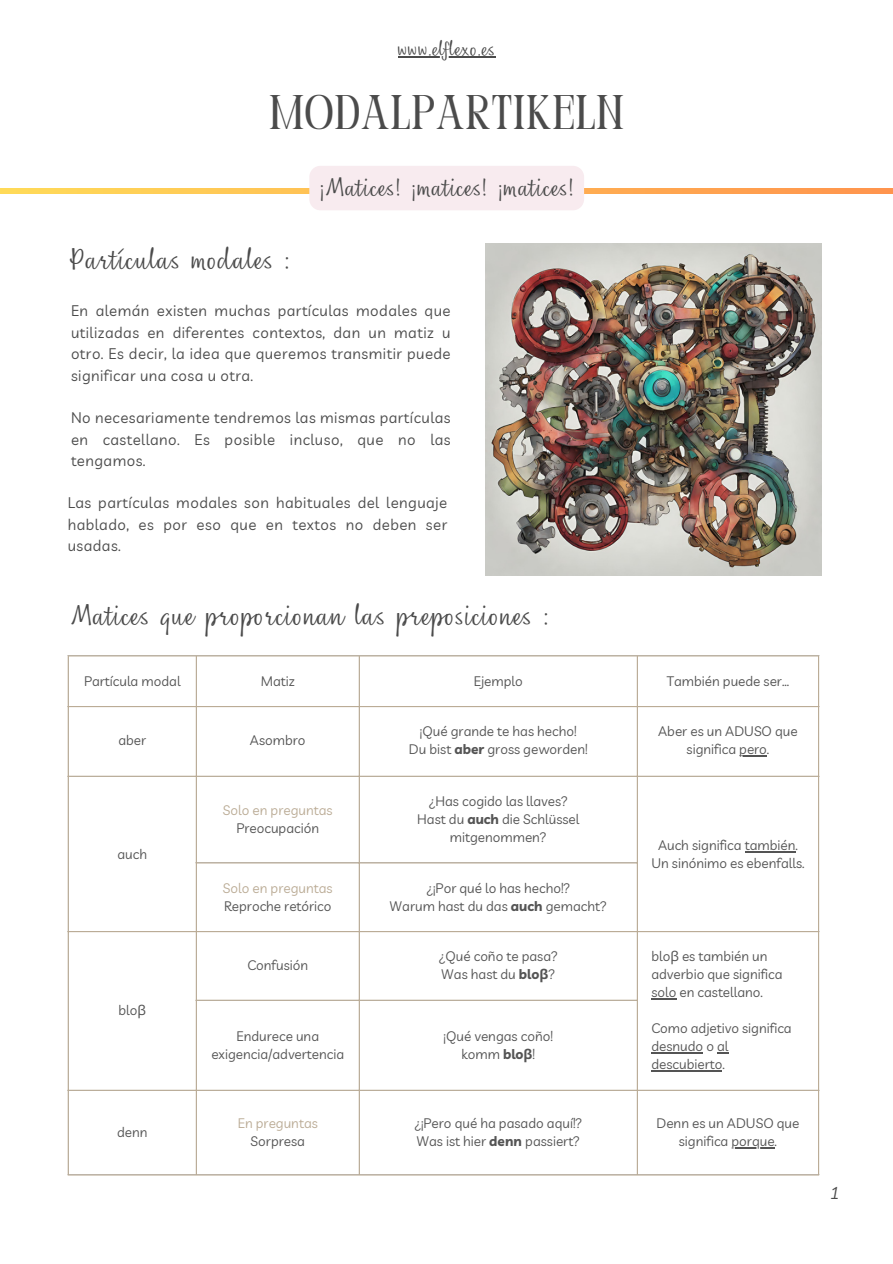
<style>
.page{position:relative;width:893px;height:1264px;background:#fff}
.page>*{position:absolute;margin:0;border:0;box-sizing:border-box;transform-origin:0 0}
.t1{font:48.45px "Perandoryv 2";letter-spacing:.03em;color:#4b4b4b}
.t2{font:27px "Nefelibata Script";letter-spacing:.035em;color:#4b4b4b}
.t3{font:24px "Nefelibata Script";letter-spacing:.03em;color:#4b4b4b}
.t4{font:19.5px "Nefelibata Script";letter-spacing:.03em;color:#4b4b4b}
.t5{font:italic 16.8px "Livvic";color:#4b4b4b}
.t6{font:15px/21.3px "Livvic";letter-spacing:.03em;color:#4b4b4b;text-align:justify}
.t7{font:13.5px/18px "Livvic";color:#545454;text-align:center}
.t8{font:13.5px "Livvic";color:#bbac96}
.s1{font-family:"Noto Sans"}
.s2{font-weight:700}
.s3{font-family:"Noto Sans";font-weight:700}
</style>
<div class="page">
<img style="left:485px;top:244px;width:336px;height:332px">
<svg style="left:0;top:188px;width:892px;height:6px;background:#feb752"></svg>
<svg style="left:739px;top:755px;width:27px;height:1px"></svg>
<hr style="left:744px;top:851px;width:51px;height:1px;background:#545454">
<svg style="left:651px;top:998px;width:25px;height:1px"></svg>
<hr style="left:651px;top:1052px;width:52px;height:1px;background:#545454">
<hr style="left:651px;top:1070px;width:71px;height:1px;background:#545454">
<hr style="left:731px;top:1147px;width:43px;height:1px;background:#545454">
<hr style="left:68px;top:656px;width:1px;height:518px;background:#bbac96">
<hr style="left:196px;top:656px;width:1px;height:518px;background:#bbac96">
<hr style="left:359px;top:656px;width:1px;height:518px;background:#bbac96">
<hr style="left:636px;top:656px;width:2px;height:518px;background:#bbac96">
<hr style="left:818px;top:656px;width:1px;height:518px;background:#bbac96">
<hr style="left:68px;top:655px;width:751px;height:1px;background:#bbac96">
<hr style="left:68px;top:706px;width:751px;height:1px;background:#bbac96">
<hr style="left:68px;top:775px;width:751px;height:1px;background:#bbac96">
<hr style="left:196px;top:862px;width:442px;height:1px;background:#bbac96">
<hr style="left:68px;top:931px;width:751px;height:1px;background:#bbac96">
<hr style="left:196px;top:999px;width:442px;height:1px;background:#bbac96">
<hr style="left:68px;top:1089px;width:751px;height:1px;background:#bbac96">
<hr style="left:68px;top:1174px;width:751px;height:1px;background:#bbac96">
<hr style="left:398px;top:56px;width:98px;height:1px;background:#4b4b4b">
<div style="left:309px;top:166px;width:275px;height:44px;background:#f8ebef"></div>
<p class="t4" style="left:398px;top:34px;width:98px">www.elflexo.es</p>
<p class="t1" style="left:269px;top:93px;width:356px">MODALPARTIKELN</p>
<p class="t3" style="left:319px;top:170px;width:256px">¡Matices! ¡matices! ¡matices!</p>
<p class="t2" style="left:71px;top:239px;width:220px">Partículas modales :</p>
<p class="t6" style="left:71px;top:300px;width:381px">En alemán existen muchas partículas modales que utilizadas en diferentes contextos, dan un matiz u otro. Es decir, la idea que queremos transmitir puede significar una cosa u otra.</p>
<p class="t6" style="left:71px;top:407px;width:381px">No necesariamente tendremos las mismas partículas en castellano. Es posible incluso, que no las tengamos.</p>
<p class="t6" style="left:68px;top:492px;width:381px">Las partículas modales son habituales del lenguaje hablado, es por eso que en textos no deben ser usadas.</p>
<p class="t2" style="left:71px;top:595px;width:479px">Matices que proporcionan las preposiciones :</p>
<p class="t7" style="left:84px;top:671px;width:98px">Partícula modal</p>
<p class="t7" style="left:261px;top:671px;width:36px">Matiz</p>
<p class="t7" style="left:473px;top:671px;width:51px">Ejemplo</p>
<p class="t7" style="left:666px;top:671px;width:124px">También puede ser...</p>
<p class="t7" style="left:118px;top:731px;width:29px">aber</p>
<p class="t7" style="left:250px;top:731px;width:57px">Asombro</p>
<p class="t7" style="left:117px;top:844px;width:31px">auch</p>
<p class="t7" style="left:118px;top:1001px;width:29px">blo<span class="s1">β</span></p>
<p class="t8" style="left:223px;top:801px;width:111px">Solo en preguntas</p>
<p class="t7" style="left:236px;top:819px;width:84px">Preocupación</p>
<p class="t8" style="left:223px;top:879px;width:111px">Solo en preguntas</p>
<p class="t7" style="left:224px;top:896px;width:109px">Reproche retórico</p>
<p class="t7" style="left:247px;top:956px;width:62px">Confusión</p>
<p class="t7" style="left:420px;top:722px;width:158px">¡Qué grande te has hecho!</p>
<p class="t7" style="left:409px;top:740px;width:180px">Du bist <span class="s2">aber</span> gross geworden!</p>
<p class="t7" style="left:428px;top:792px;width:141px">¿Has cogido las llaves?</p>
<p class="t7" style="left:417px;top:810px;width:163px">Hast du <span class="s2">auch</span> die Schlüssel mitgenommen?</p>
<p class="t7" style="left:426px;top:878px;width:146px">¿¡Por qué lo has hecho!?</p>
<p class="t7" style="left:389px;top:896px;width:219px">Warum hast du das <span class="s2">auch</span> gemacht?</p>
<p class="t7" style="left:438px;top:947px;width:121px">¿Qué coño te pasa?</p>
<p class="t7" style="left:441px;top:965px;width:116px">Was hast du <span class="s2">blo</span><span class="s3">β</span>?</p>
<p class="t7" style="left:117px;top:1122px;width:32px">denn</p>
<p class="t7" style="left:211px;top:1027px;width:134px">Endurece una exigencia/advertencia</p>
<p class="t7" style="left:443px;top:1027px;width:111px">¡Qué vengas coño!</p>
<p class="t7" style="left:461px;top:1045px;width:75px">komm <span class="s2">blo</span><span class="s3">β</span>!</p>
<p class="t8" style="left:238px;top:1114px;width:82px">En preguntas</p>
<p class="t7" style="left:250px;top:1131px;width:56px">Sorpresa</p>
<p class="t7" style="left:414px;top:1113px;width:170px">¿¡Pero qué ha pasado aquí!?</p>
<p class="t7" style="left:416px;top:1131px;width:165px">Was ist hier <span class="s2">denn</span> passiert?</p>
<p class="t7" style="left:658px;top:722px;width:141px">Aber es un ADUSO que significa pero.</p>
<p class="t7" style="left:651px;top:835px;width:155px">Auch significa también.<br>Un sinónimo es ebenfalls.</p>
<p class="t7" style="left:651px;top:947px;width:133px;text-align:left">blo<span class="s1">β</span> es también un adverbio que significa solo en castellano.</p>
<p class="t7" style="left:651px;top:1019px;width:142px;text-align:left">Como adjetivo significa desnudo o al descubierto.</p>
<p class="t7" style="left:656px;top:1113px;width:144px">Denn es un ADUSO que significa porque.</p>
<p class="t5" style="left:829px;top:1181px;width:12px">1</p>
</div>
